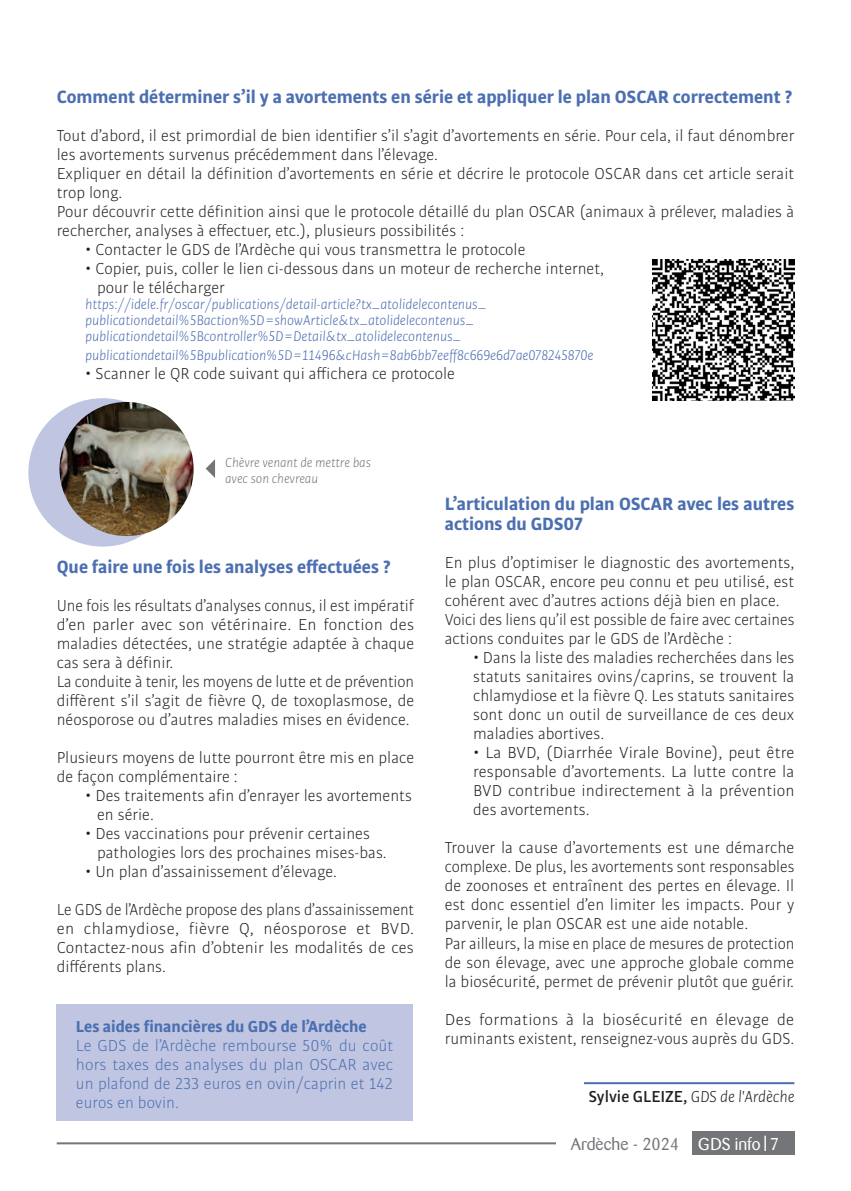
<style>
.page{position:relative;width:851px;height:1191px;background:#fff}
.page>*{position:absolute;margin:0;border:0;box-sizing:border-box;transform-origin:0 0}
.t1{font:700 19px/20px "Bulo";color:#4c6fb1}
.t2{font:300 17px/19px "Bulo";color:#231f20}
.t3{font:300 17px/19px "Bulo";color:#4c6fb1;text-align:justify}
.t4{font:700 17px "Bulo";color:#4c6fb1}
.t5{font:italic 300 17px "Bulo";color:#231f20}
.t6{font:17px "Barmeno";color:#737579}
.t7{font:italic 300 15px/16px "Bulo";color:#4c6fb1}
.t8{font:italic 300 14px/16px "Bulo";color:#737579}
.s1{font-weight:500;font-style:normal}
.s2{color:#fff}
</style>
<div class="page">
<div style="left:691px;top:1131px;width:103px;height:24px;background:#737579"></div>
<svg style="left:764px;top:1135px;width:1px;height:16px"></svg>
<hr style="left:57px;top:1142px;width:499px;height:2px;background:#737579">
<div style="left:28px;top:398px;width:149px;height:148px;background:#c0c6e1;border-radius:50%"></div>
<div style="left:56px;top:1004px;width:356px;height:117px;background:#c0c6e1"></div>
<img style="left:652px;top:259px;width:142px;height:141px">
<hr style="left:584px;top:1082px;width:210px;height:2px;background:#4c6fb1">
<svg style="left:206px;top:459px;width:9px;height:19px"></svg>
<img style="left:59px;top:402px;width:135px;height:134px;border-radius:67px">
<p class="t1" style="left:57px;top:86px;width:738px">Comment déterminer s’il y a avortements en série et appliquer le plan OSCAR correctement ?</p>
<p class="t2" style="left:57px;top:126px;width:739px">Tout d’abord, il est primordial de bien identifier s’il s’agit d’avortements en série. Pour cela, il faut dénombrer les avortements survenus précédemment dans l’élevage.<br>Expliquer en détail la définition d’avortements en série et décrire le protocole OSCAR dans cet article serait trop long.<br>Pour découvrir cette définition ainsi que le protocole détaillé du plan OSCAR (animaux à prélever, maladies à rechercher, analyses à effectuer, etc.), plusieurs possibilités :</p>
<p class="t2" style="left:85px;top:240px;width:442px">• Contacter le GDS de l’Ardèche qui vous transmettra le protocole</p>
<p class="t2" style="left:97px;top:259px;width:508px;text-indent:-12px">• Copier, puis, coller le lien ci-dessous dans un moteur de recherche internet, pour le télécharger</p>
<p class="t7" style="left:85px;top:296px;width:402px">https://idele.fr/oscar/publications/detail-article?tx_atolidelecontenus_ publicationdetail%5Baction%5D=showArticle&amp;tx_atolidelecontenus_ publicationdetail%5Bcontroller%5D=Detail&amp;tx_atolidelecontenus_</p>
<p class="t7" style="left:85px;top:347px;width:510px">publicationdetail%5Bpublication%5D=11496&amp;cHash=8ab6bb7eeff8c669e6d7ae078245870e</p>
<p class="t2" style="left:85px;top:364px;width:371px">• Scanner le QR code suivant qui affichera ce protocole</p>
<p class="t8" style="left:225px;top:454px;width:147px">Chèvre venant de mettre bas avec son chevreau</p>
<p class="t1" style="left:57px;top:556px;width:337px">Que faire une fois les analyses effectuées ?</p>
<p class="t2" style="left:57px;top:595px;width:359px">Une fois les résultats d’analyses connus, il est impératif d’en parler avec son vétérinaire. En fonction des maladies détectées, une stratégie adaptée à chaque cas sera à définir.<br>La conduite à tenir, les moyens de lutte et de prévention diffèrent s’il s’agit de fièvre Q, de toxoplasmose, de néosporose ou d’autres maladies mises en évidence.</p>
<p class="t2" style="left:57px;top:747px;width:359px">Plusieurs moyens de lutte pourront être mis en place de façon complémentaire :</p>
<p class="t2" style="left:97px;top:785px;width:316px;text-indent:-12px">• Des traitements afin d’enrayer les avortements en série.</p>
<p class="t2" style="left:97px;top:823px;width:291px;text-indent:-12px">• Des vaccinations pour prévenir certaines pathologies lors des prochaines mises-bas.</p>
<p class="t2" style="left:85px;top:861px;width:253px">• Un plan d’assainissement d’élevage.</p>
<p class="t2" style="left:57px;top:899px;width:359px;text-align:justify">Le GDS de l’Ardèche propose des plans d’assainissement en chlamydiose, fièvre Q, néosporose et BVD.<br>Contactez-nous afin d’obtenir les modalités de ces différents plans.</p>
<p class="t4" style="left:76px;top:1015px;width:292px">Les aides financières du GDS de l’Ardèche</p>
<p class="t3" style="left:76px;top:1035px;width:319px">Le GDS de l’Ardèche rembourse 50% du coût hors taxes des analyses du plan OSCAR avec un plafond de 233 euros en ovin/caprin et 142 euros en bovin.</p>
<p class="t1" style="left:444px;top:493px;width:351px">L’articulation du plan OSCAR avec les autres actions du GDS07</p>
<p class="t2" style="left:444px;top:553px;width:351px">En plus d’optimiser le diagnostic des avortements, le plan OSCAR, encore peu connu et peu utilisé, est cohérent avec d’autres actions déjà bien en place.<br>Voici des liens qu’il est possible de faire avec certaines actions conduites par le GDS de l’Ardèche :</p>
<p class="t2" style="left:473px;top:648px;width:323px;text-align:justify">• Dans la liste des maladies recherchées dans les statuts sanitaires ovins/caprins, se trouvent la chlamydiose et la fièvre Q. Les statuts sanitaires sont donc un outil de surveillance de ces deux maladies abortives.</p>
<p class="t2" style="left:473px;top:743px;width:323px;text-align:justify">• La BVD, (Diarrhée Virale Bovine), peut être responsable d’avortements. La lutte contre la BVD contribue indirectement à la prévention des avortements.</p>
<p class="t2" style="left:444px;top:838px;width:351px">Trouver la cause d’avortements est une démarche complexe. De plus, les avortements sont responsables de zoonoses et entraînent des pertes en élevage. Il est donc essentiel d’en limiter les impacts. Pour y parvenir, le plan OSCAR est une aide notable.<br>Par ailleurs, la mise en place de mesures de protection de son élevage, avec une approche globale comme la biosécurité, permet de prévenir plutôt que guérir.</p>
<p class="t2" style="left:444px;top:1009px;width:351px">Des formations à la biosécurité en élevage de ruminants existent, renseignez-vous auprès du GDS.</p>
<p class="t5" style="left:589px;top:1086px;width:207px"><span class="s1">Sylvie GLEIZE,</span> GDS de l'Ardèche</p>
<p class="t6" style="left:570px;top:1134px;width:210px">Ardèche - 2024 <span class="s2">GDS info 7</span></p>
</div>
